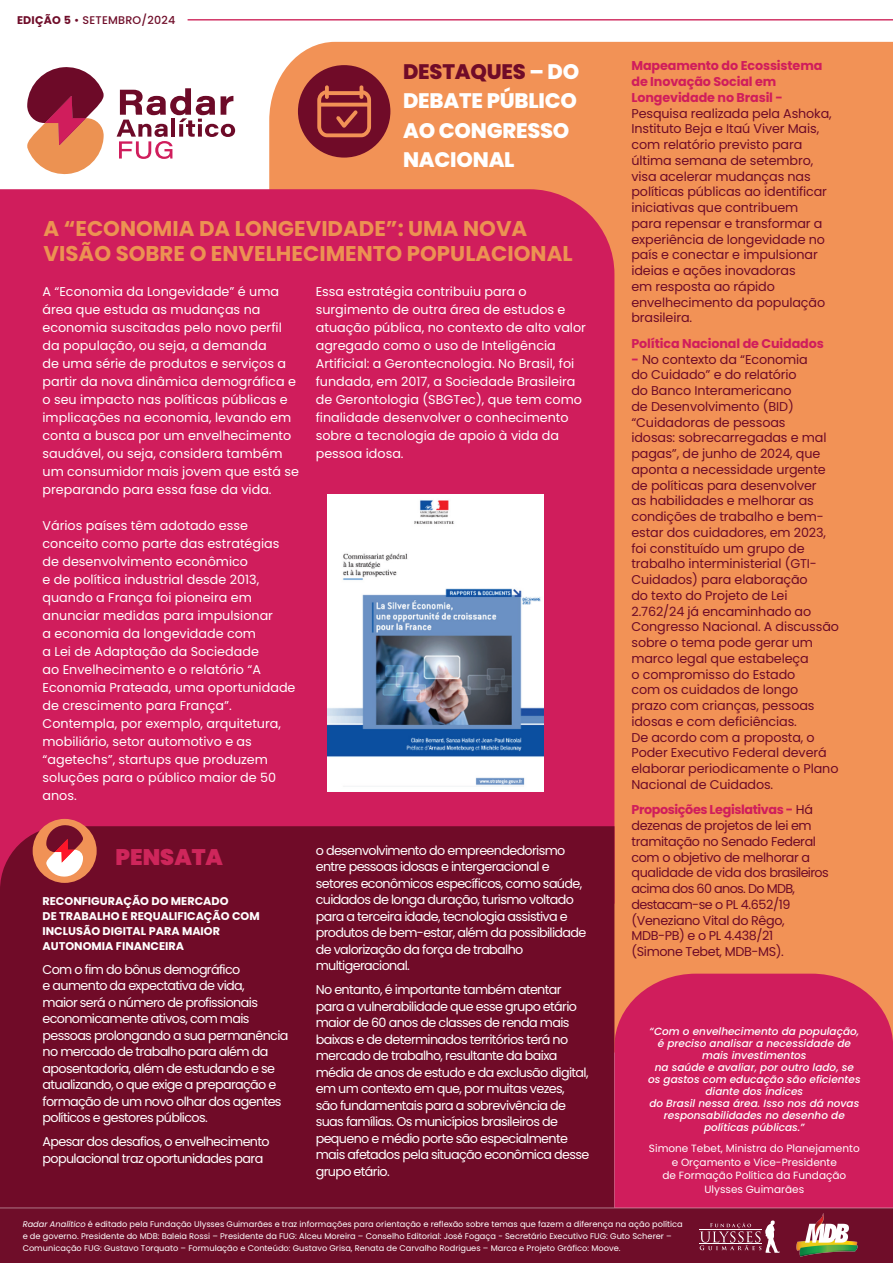
<style>
.page{position:relative;width:893px;height:1263px;background:#fff}
.page>*{position:absolute;margin:0;border:0;box-sizing:border-box;transform-origin:0 0}
.t1{font:900 22.5px "Poppins";color:#ce265b}
.t2{font:700 21.3px/25.8px "Poppins";color:#ec9252}
.t3{font:800 21px/29.4px "Poppins";letter-spacing:-.01em;color:#fff}
.t4{font:12.75px/18px "Poppins";color:#fff}
.t5{font:12.75px/16.5px "Poppins";letter-spacing:-.05em;color:#fff}
.t6{font:12.75px/15.8px "Poppins";letter-spacing:-.01em;color:#6d0a28}
.t7{font:12.75px/15.8px "Poppins";letter-spacing:-.03em;color:#6d0a28}
.t8{font:700 12.75px/15.8px "Poppins";letter-spacing:-.01em;color:#d01d5c}
.t9{font:700 11.25px/15px "Poppins";color:#fff}
.t10{font:500 11.1px "Poppins";letter-spacing:.02em;color:#6f0d29}
.t11{font:italic 500 10.5px/12px "Poppins";color:#fff;text-align:center}
.t12{font:10.5px/13.5px "Poppins";color:#fff;text-align:center}
.t13{font:8.25px/12px "Poppins";color:#fff}
.s1{font-weight:700}
.s2{color:#700b28}
.s3{font-weight:700;color:#d01d5c}
.s4{font-style:italic}
</style>
<div class="page">
<div style="left:269px;top:42px;width:624px;height:932px;background:#f29256"></div>
<div style="left:298px;top:65px;width:92px;height:93px;background:#700b28;border-radius:50%"></div>
<svg style="left:317px;top:85px;width:54px;height:52px"></svg>
<div style="left:0;top:1208px;width:893px;height:55px;background:#6f0d29"></div>
<svg style="left:700px;top:1220px;width:80px;height:33px"></svg>
<hr style="left:699px;top:1229px;width:63px;height:1px;background:#fff">
<hr style="left:699px;top:1243px;width:63px;height:1px;background:#fff">
<img style="left:786px;top:1213px;width:82px;height:43px">
<svg style="left:117px;top:88px;width:118px;height:71px"></svg>
<svg style="left:27px;top:67px;width:77px;height:108px"></svg>
<hr style="left:188px;top:19px;width:705px;height:2px;background:#ce265b">
<div style="left:0;top:189px;width:614px;height:637px;background:#d01d5c"></div>
<img style="left:327px;top:495px;width:216px;height:297px">
<div style="left:0;top:826px;width:614px;height:382px;background:#700b28"></div>
<div style="left:33px;top:819px;width:64px;height:64px;background:#f19256;border-radius:50%"></div>
<svg style="left:46px;top:824px;width:37px;height:53px"></svg>
<div style="left:614px;top:974px;width:279px;height:234px;background:#d01d5c"></div>
<p class="t10" style="left:17px;top:13px;width:160px"><span class="s1">EDIÇÃO 5</span> • SETEMBRO/2024</p>
<h3 class="t3" style="left:403px;top:57px;width:178px"><span class="s2">DESTAQUES</span> – DO<br>DEBATE PÚBLICO<br>AO CONGRESSO<br>NACIONAL</h3>
<h2 class="t2" style="left:44px;top:215px;width:530px">A “ECONOMIA DA LONGEVIDADE”: UMA NOVA<br>VISÃO SOBRE O ENVELHECIMENTO POPULACIONAL</h2>
<p class="t4" style="left:316px;top:282px;width:272px">Essa estratégia contribuiu para o surgimento de outra área de estudos e atuação pública, no contexto de alto valor agregado como o uso de Inteligência Artificial: a Gerontecnologia. No Brasil, foi fundada, em 2017, a Sociedade Brasileira de Gerontologia (SBGTec), que tem como finalidade desenvolver o conhecimento sobre a tecnologia de apoio à vida da pessoa idosa.</p>
<p class="t4" style="left:43px;top:282px;width:258px">A “Economia da Longevidade” é uma área que estuda as mudanças na economia suscitadas pelo novo perfil da população, ou seja, a demanda<br>de uma série de produtos e serviços a partir da nova dinâmica demográfica e o seu impacto nas políticas públicas e implicações na economia, levando em conta a busca por um envelhecimento saudável, ou seja, considera também um consumidor mais jovem que está se preparando para essa fase da vida.</p>
<p class="t4" style="left:43px;top:516px;width:255px">Vários países têm adotado esse conceito como parte das estratégias de desenvolvimento econômico<br>e de política industrial desde 2013, quando a França foi pioneira em anunciar medidas para impulsionar<br>a economia da longevidade com<br>a Lei de Adaptação da Sociedade<br>ao Envelhecimento e o relatório “A<br>Economia Prateada, uma oportunidade de crescimento para França”.<br>Contempla, por exemplo, arquitetura, mobiliário, setor automotivo e as “agetechs”, startups que produzem soluções para o público maior de 50 anos.</p>
<h1 class="t1" style="left:116px;top:844px;width:109px">PENSATA</h1>
<p class="t9" style="left:43px;top:894px;width:219px">RECONFIGURAÇÃO DO MERCADO<br>DE TRABALHO E REQUALIFICAÇÃO COM<br>INCLUSÃO DIGITAL PARA MAIOR<br>AUTONOMIA FINANCEIRA</p>
<p class="t5" style="left:43px;top:961px;width:247px">Com o fim do bônus demográfico<br>e aumento da expectativa de vida,<br>maior será o número de profissionais economicamente ativos, com mais pessoas prolongando a sua permanência no mercado de trabalho para além da aposentadoria, além de estudando e se atualizando, o que exige a preparação e formação de um novo olhar dos agentes políticos e gestores públicos.</p>
<p class="t5" style="left:43px;top:1133px;width:229px">Apesar dos desafios, o envelhecimento populacional traz oportunidades para</p>
<p class="t5" style="left:316px;top:842px;width:272px">o desenvolvimento do empreendedorismo entre pessoas idosas e intergeracional e setores econômicos específicos, como saúde, cuidados de longa duração, turismo voltado para a terceira idade, tecnologia assistiva e produtos de bem-estar, além da possibilidade de valorização da força de trabalho multigeracional.</p>
<p class="t5" style="left:316px;top:981px;width:275px">No entanto, é importante também atentar para a vulnerabilidade que esse grupo etário maior de 60 anos de classes de renda mais baixas e de determinados territórios terá no mercado de trabalho, resultante da baixa média de anos de estudo e da exclusão digital, em um contexto em que, por muitas vezes, são fundamentais para a sobrevivência de suas famílias. Os municípios brasileiros de pequeno e médio porte são especialmente mais afetados pela situação econômica desse grupo etário.</p>
<p class="t8" style="left:631px;top:58px;width:192px">Mapeamento do Ecossistema de Inovação Social em<br>Longevidade no Brasil -</p>
<p class="t6" style="left:631px;top:105px;width:202px">Pesquisa realizada pela Ashoka,<br>Instituto Beja e Itaú Viver Mais, com relatório previsto para última semana de setembro, visa acelerar mudanças nas políticas públicas ao identificar iniciativas que contribuem<br>para repensar e transformar a experiência de longevidade no país e conectar e impulsionar ideias e ações inovadoras<br>em resposta ao rápido envelhecimento da população brasileira.</p>
<p class="t8" style="left:631px;top:336px;width:194px">Política Nacional de Cuidados</p>
<p class="t6" style="left:631px;top:351px;width:209px"><span class="s3">-</span> No contexto da “Economia<br>do Cuidado” e do relatório<br>do Banco Interamericano<br>de Desenvolvimento (BID) “Cuidadoras de pessoas<br>idosas: sobrecarregadas e mal pagas”, de junho de 2024, que aponta a necessidade urgente de políticas para desenvolver<br>as habilidades e melhorar as condições de trabalho e bem&shy;estar dos cuidadores, em 2023, foi constituído um grupo de trabalho interministerial (GTI-<br>Cuidados) para elaboração<br>do texto do Projeto de Lei<br>2.762/24 já encaminhado ao<br>Congresso Nacional. A discussão sobre o tema pode gerar um marco legal que estabeleça<br>o compromisso do Estado<br>com os cuidados de longo<br>prazo com crianças, pessoas idosas e com deficiências.<br>De acordo com a proposta, o<br>Poder Executivo Federal deverá elaborar periodicamente o Plano<br>Nacional de Cuidados.</p>
<p class="t7" style="left:631px;top:802px;width:199px"><span class="s3">Proposições Legislativas -</span> Há dezenas de projetos de lei em tramitação no Senado Federal com o objetivo de melhorar a qualidade de vida dos brasileiros acima dos 60 anos. Do MDB, destacam-se o PL 4.652/19 (Veneziano Vital do Rêgo,<br>MDB-PB) e o PL 4.438/21<br>(Simone Tebet, MDB-MS).</p>
<p class="t11" style="left:648px;top:1026px;width:214px">“Com o envelhecimento da população, é preciso analisar a necessidade de mais investimentos<br>na saúde e avaliar, por outro lado, se os gastos com educação são eficientes diante dos índices<br>do Brasil nessa área. Isso nos dá novas responsabilidades no desenho de políticas públicas.”</p>
<p class="t12" style="left:649px;top:1142px;width:212px">Simone Tebet, Ministra do Planejamento e Orçamento e Vice-Presidente<br>de Formação Política da Fundação<br>Ulysses Guimarães</p>
<p class="t13" style="left:23px;top:1218px;width:662px"><span class="s4">Radar Analítico</span> é editado pela Fundação Ulysses Guimarães e traz informações para orientação e reflexão sobre temas que fazem a diferença na ação política e de governo. Presidente do MDB: Baleia Rossi – Presidente da FUG: Alceu Moreira – Conselho Editorial: José Fogaça - Secretário Executivo FUG: Guto Scherer –<br>Comunicação FUG: Gustavo Torquato – Formulação e Conteúdo: Gustavo Grisa, Renata de Carvalho Rodrigues – Marca e Projeto Gráfico: Moove.</p>
</div>
